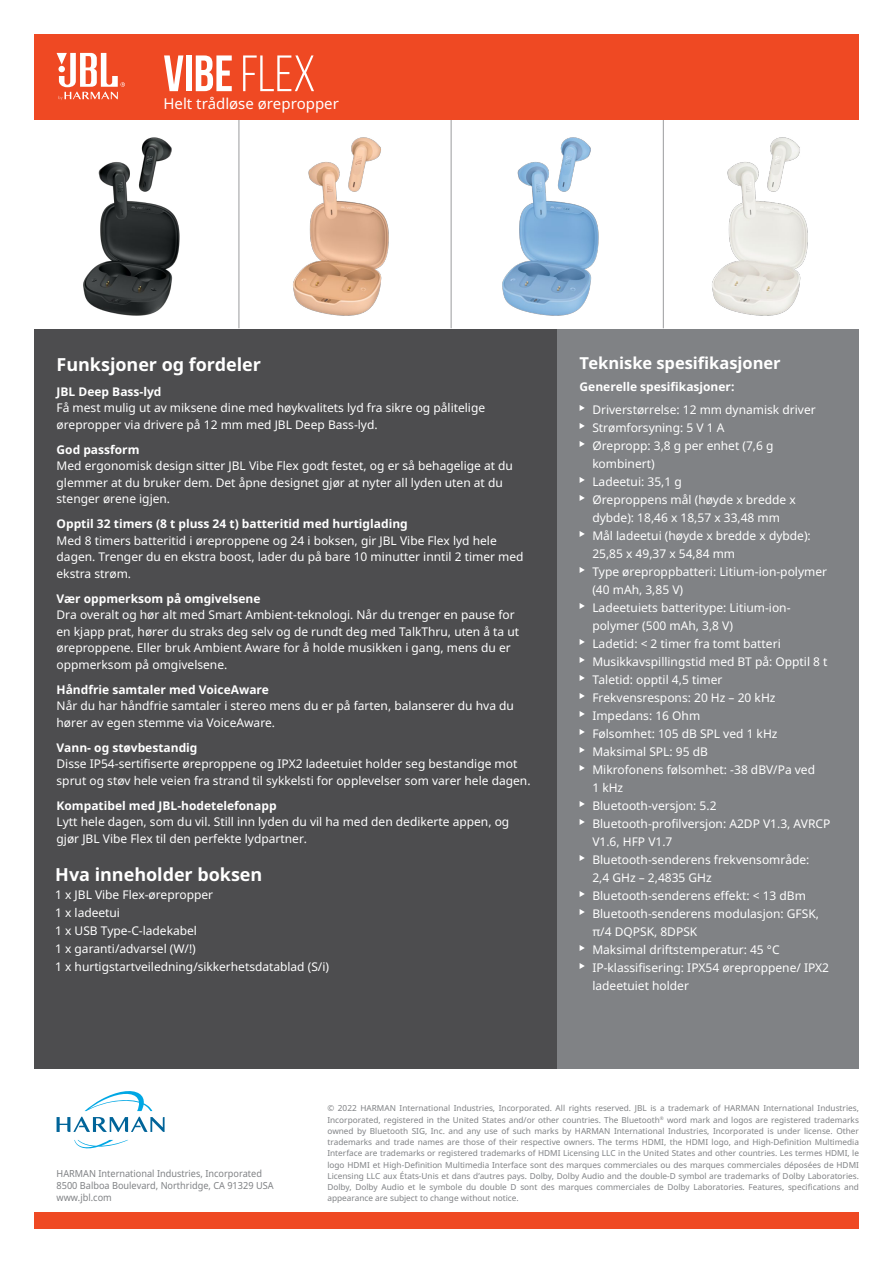
<style>
.page{position:relative;width:893px;height:1263px;background:#fff}
.page>*{position:absolute;margin:0;border:0;box-sizing:border-box;transform-origin:0 0}
.t1{font:700 51px "Bebas Neue";color:#fff}
.t2{font:700 18px "Noto Sans";color:#fff}
.t3{font:700 16.5px "Noto Sans";color:#fff}
.t4{font:15px "Noto Sans";color:#fff}
.t5{font:12px/18px "Noto Sans";color:#fff}
.t6{font:700 12px "Noto Sans";color:#fff}
.t7{font:9.75px/11.7px "Noto Sans";color:#808285;scale:.94 1}
.t8{font:8.25px/11.2px "Noto Sans";color:#808285;text-align:justify}
.s1{font-weight:400}
</style>
<div class="page">
<img style="left:83px;top:137px;width:97px;height:179px">
<img style="left:293px;top:137px;width:96px;height:179px">
<img style="left:502px;top:137px;width:97px;height:179px">
<img style="left:712px;top:137px;width:96px;height:179px">
<div style="left:34px;top:1213px;width:825px;height:16px;background:#ef4923"></div>
<svg style="left:85px;top:1091px;width:67px;height:20px"></svg>
<svg style="left:74px;top:1140px;width:54px;height:9px"></svg>
<svg style="left:57px;top:1117px;width:108px;height:15px"></svg>
<div style="left:34px;top:329px;width:523px;height:739px;background:#4d4d4f"></div>
<div style="left:557px;top:329px;width:302px;height:739px;background:#808285"></div>
<svg style="left:580px;top:405px;width:5px;height:6px"></svg>
<svg style="left:580px;top:423px;width:5px;height:6px"></svg>
<svg style="left:580px;top:441px;width:5px;height:6px"></svg>
<svg style="left:580px;top:477px;width:5px;height:6px"></svg>
<svg style="left:580px;top:495px;width:5px;height:6px"></svg>
<svg style="left:580px;top:531px;width:5px;height:6px"></svg>
<svg style="left:580px;top:567px;width:5px;height:6px"></svg>
<svg style="left:580px;top:603px;width:5px;height:6px"></svg>
<svg style="left:580px;top:639px;width:5px;height:6px"></svg>
<svg style="left:580px;top:657px;width:5px;height:6px"></svg>
<svg style="left:580px;top:675px;width:5px;height:6px"></svg>
<svg style="left:580px;top:693px;width:5px;height:6px"></svg>
<svg style="left:580px;top:711px;width:5px;height:6px"></svg>
<svg style="left:580px;top:729px;width:5px;height:6px"></svg>
<svg style="left:580px;top:747px;width:5px;height:6px"></svg>
<svg style="left:580px;top:765px;width:5px;height:6px"></svg>
<svg style="left:580px;top:801px;width:5px;height:6px"></svg>
<svg style="left:580px;top:819px;width:5px;height:6px"></svg>
<svg style="left:580px;top:855px;width:5px;height:6px"></svg>
<svg style="left:580px;top:891px;width:5px;height:6px"></svg>
<svg style="left:580px;top:909px;width:5px;height:6px"></svg>
<svg style="left:580px;top:945px;width:5px;height:6px"></svg>
<svg style="left:580px;top:963px;width:5px;height:6px"></svg>
<hr style="left:239px;top:119px;width:1px;height:209px;background:#808285">
<hr style="left:451px;top:119px;width:1px;height:209px;background:#808285">
<hr style="left:663px;top:119px;width:1px;height:209px;background:#808285">
<div style="left:34px;top:34px;width:825px;height:85px;background:#ef4923"></div>
<svg style="left:57px;top:53px;width:68px;height:47px"></svg>
<h1 class="t1" style="left:163px;top:46px;width:154px">VIBE <span class="s1">Flex</span></h1>
<p class="t4" style="left:163px;top:93px;width:177px">Helt trådløse ørepropper</p>
<h2 class="t2" style="left:57px;top:351px;width:206px">Funksjoner og fordeler</h2>
<p class="t6" style="left:57px;top:383px;width:106px">JBL Deep Bass-lyd</p>
<p class="t5" style="left:57px;top:399px;width:430px;line-height:16.5px">Få mest mulig ut av miksene dine med høykvalitets lyd fra sikre og pålitelige ørepropper via drivere på 12 mm med JBL Deep Bass-lyd.</p>
<p class="t6" style="left:57px;top:441px;width:84px">God passform</p>
<p class="t5" style="left:57px;top:457px;width:458px;line-height:16.5px">Med ergonomisk design sitter JBL Vibe Flex godt festet, og er så behagelige at du glemmer at du bruker dem. Det åpne designet gjør at nyter all lyden uten at du stenger ørene igjen.</p>
<p class="t6" style="left:57px;top:515px;width:353px">Opptil 32 timers (8 t pluss 24 t) batteritid med hurtiglading</p>
<p class="t5" style="left:57px;top:532px;width:469px;line-height:16.5px">Med 8 timers batteritid i øreproppene og 24 i boksen, gir JBL Vibe Flex lyd hele dagen. Trenger du en ekstra boost, lader du på bare 10 minutter inntil 2 timer med ekstra strøm.</p>
<p class="t6" style="left:57px;top:590px;width:205px">Vær oppmerksom på omgivelsene</p>
<p class="t5" style="left:57px;top:606px;width:464px;line-height:16.5px">Dra overalt og hør alt med Smart Ambient-teknologi. Når du trenger en pause for en kjapp prat, hører du straks deg selv og de rundt deg med TalkThru, uten å ta ut øreproppene. Eller bruk Ambient Aware for å holde musikken i gang, mens du er oppmerksom på omgivelsene.</p>
<p class="t6" style="left:57px;top:681px;width:214px">Håndfrie samtaler med VoiceAware</p>
<p class="t5" style="left:57px;top:697px;width:459px;line-height:16.5px">Når du har håndfrie samtaler i stereo mens du er på farten, balanserer du hva du hører av egen stemme via VoiceAware.</p>
<p class="t6" style="left:57px;top:739px;width:142px">Vann- og støvbestandig</p>
<p class="t5" style="left:57px;top:755px;width:476px;line-height:16.5px">Disse IP54-sertifiserte øreproppene og IPX2 ladeetuiet holder seg bestandige mot sprut og støv hele veien fra strand til sykkelsti for opplevelser som varer hele dagen.</p>
<p class="t6" style="left:57px;top:797px;width:222px">Kompatibel med JBL-hodetelefonapp</p>
<p class="t5" style="left:57px;top:813px;width:454px;line-height:16.5px">Lytt hele dagen, som du vil. Still inn lyden du vil ha med den dedikerte appen, og gjør JBL Vibe Flex til den perfekte lydpartner.</p>
<h2 class="t2" style="left:55px;top:862px;width:209px">Hva inneholder boksen</h2>
<p class="t5" style="left:55px;top:885px;width:275px">1 x JBL Vibe Flex-ørepropper<br>1 x ladeetui<br>1 x USB Type-C-ladekabel<br>1 x garanti/advarsel (W/!)<br>1 x hurtigstartveiledning/sikkerhetsdatablad (S/i)</p>
<h3 class="t3" style="left:580px;top:351px;width:203px">Tekniske spesifikasjoner</h3>
<p class="t6" style="left:580px;top:378px;width:156px">Generelle spesifikasjoner:</p>
<p class="t5" style="left:592px;top:400px;width:240px">Driverstørrelse: 12 mm dynamisk driver<br>Strømforsyning: 5 V 1 A<br>Ørepropp: 3,8 g per enhet (7,6 g kombinert)<br>Ladeetui: 35,1 g<br>Øreproppens mål (høyde x bredde x dybde): 18,46 x 18,57 x 33,48 mm<br>Mål ladeetui (høyde x bredde x dybde):<br>25,85 x 49,37 x 54,84 mm<br>Type øreproppbatteri: Litium-ion-polymer (40 mAh, 3,85 V)<br>Ladeetuiets batteritype: Litium-ion&shy;polymer (500 mAh, 3,8 V)<br>Ladetid: &lt; 2 timer fra tomt batteri<br>Musikkavspillingstid med BT på: Opptil 8 t<br>Taletid: opptil 4,5 timer<br>Frekvensrespons: 20 Hz – 20 kHz<br>Impedans: 16 Ohm<br>Følsomhet: 105 dB SPL ved 1 kHz<br>Maksimal SPL: 95 dB<br>Mikrofonens følsomhet: -38 dBV/Pa ved<br>1 kHz<br>Bluetooth-versjon: 5.2<br>Bluetooth-profilversjon: A2DP V1.3, AVRCP<br>V1.6, HFP V1.7<br>Bluetooth-senderens frekvensområde:<br>2,4 GHz – 2,4835 GHz<br>Bluetooth-senderens effekt: &lt; 13 dBm<br>Bluetooth-senderens modulasjon: GFSK, π/4 DQPSK, 8DPSK<br>Maksimal driftstemperatur: 45 °C<br>IP-klassifisering: IPX54 øreproppene/ IPX2 ladeetuiet holder</p>
<p class="t7" style="left:57px;top:1167px;width:232px">HARMAN International Industries, Incorporated<br>8500 Balboa Boulevard, Northridge, CA 91329 USA www.jbl.com</p>
<p class="t8" style="left:327px;top:1102px;width:533px">© 2022 HARMAN International Industries, Incorporated. All rights reserved. JBL is a trademark of HARMAN International Industries, Incorporated, registered in the United States and/or other countries. The Bluetooth<sup>®</sup> word mark and logos are registered trademarks owned by Bluetooth SIG, Inc. and any use of such marks by HARMAN International Industries, Incorporated is under license. Other trademarks and trade names are those of their respective owners. The terms HDMI, the HDMI logo, and High-Definition Multimedia Interface are trademarks or registered trademarks of HDMI Licensing LLC in the United States and other countries. Les termes HDMI, le logo HDMI et High-Definition Multimedia Interface sont des marques commerciales ou des marques commerciales déposées de HDMI Licensing LLC aux États-Unis et dans d’autres pays. Dolby, Dolby Audio and the double-D symbol are trademarks of Dolby Laboratories.<br>Dolby, Dolby Audio et le symbole du double D sont des marques commerciales de Dolby Laboratories. Features, specifications and appearance are subject to change without notice.</p>
</div>
